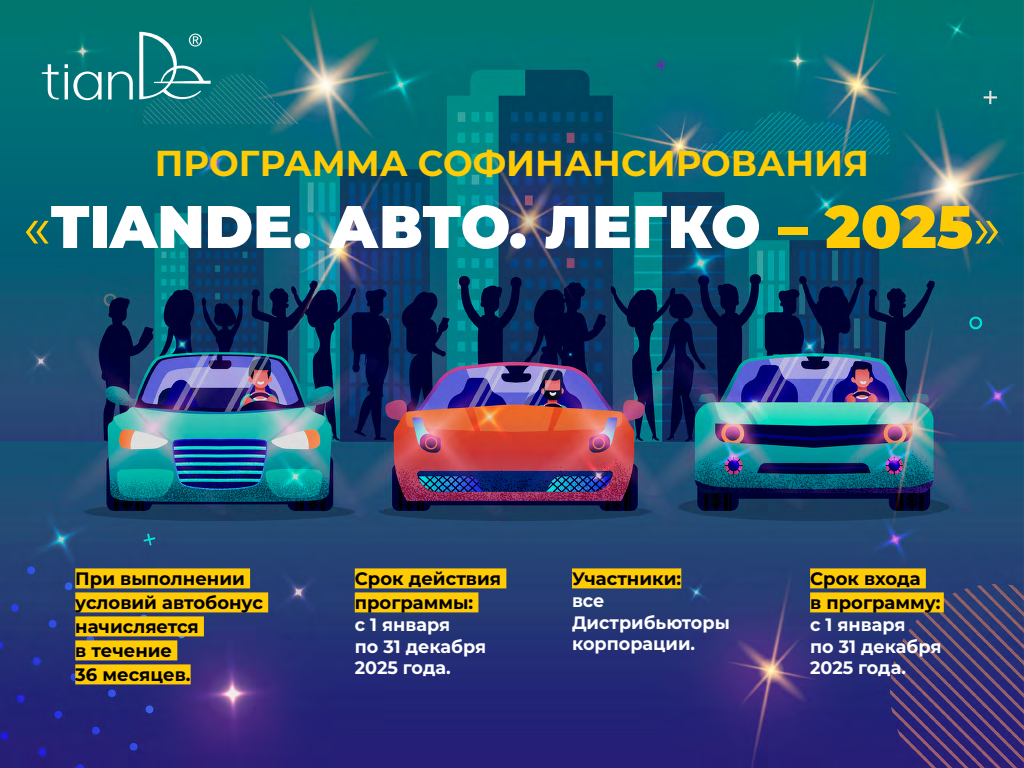
<style>
.page{position:relative;width:1024px;height:768px;background:#fff}
.page>*{position:absolute;margin:0;border:0;box-sizing:border-box;transform-origin:0 0}
.t1{font:900 60px "Montserrat";color:#fff}
.t2{font:700 36px "Montserrat";color:#ffcb05}
.t3{font:700 18px/24px "Montserrat";color:#000}
.t4{font:700 18px/21.6px "Montserrat";color:#fff}
.s1{font-weight:400;color:#ffcb05}
.s2{color:#ffcb05}
</style>
<div class="page">
<img style="left:0;top:0;width:1024px;height:768px">
<div style="left:355px;top:568px;width:151px;height:20px;background:#ffcb05"></div>
<div style="left:355px;top:592px;width:123px;height:20px;background:#ffcb05"></div>
<div style="left:572px;top:568px;width:109px;height:20px;background:#ffcb05"></div>
<div style="left:810px;top:568px;width:116px;height:20px;background:#ffcb05"></div>
<div style="left:810px;top:592px;width:134px;height:20px;background:#ffcb05"></div>
<div style="left:75px;top:568px;width:175px;height:20px;background:#ffcb05"></div>
<div style="left:75px;top:592px;width:193px;height:20px;background:#ffcb05"></div>
<div style="left:75px;top:616px;width:129px;height:20px;background:#ffcb05"></div>
<div style="left:75px;top:640px;width:102px;height:20px;background:#ffcb05"></div>
<div style="left:75px;top:664px;width:116px;height:20px;background:#ffcb05"></div>
<svg style="left:42px;top:32px;width:169px;height:71px;background:#25888a"></svg>
<h2 class="t2" style="left:155px;top:137px;width:716px">ПРОГРАММА СОФИНАНСИРОВАНИЯ</h2>
<h1 class="t1" style="left:23px;top:182px;width:980px"><span class="s1">«</span>TIANDE. АВТО. ЛЕГКО <span class="s2">– 2025</span><span class="s1">»</span></h1>
<p class="t3" style="left:75px;top:566px;width:189px">При выполнении условий автобонус начисляется<br>в течение<br>36 месяцев.</p>
<p class="t3" style="left:355px;top:566px;width:148px">Срок действия программы:</p>
<p class="t4" style="left:355px;top:613px;width:133px">с 1 января<br>по 31 декабря<br>2025 года.</p>
<p class="t3" style="left:572px;top:566px;width:111px">Участники:</p>
<p class="t4" style="left:572px;top:589px;width:159px">все<br>Дистрибьюторы корпорации.</p>
<p class="t3" style="left:810px;top:566px;width:132px">Срок входа<br>в программу:</p>
<p class="t4" style="left:810px;top:613px;width:133px">с 1 января<br>по 31 декабря<br>2025 года.</p>
</div>
